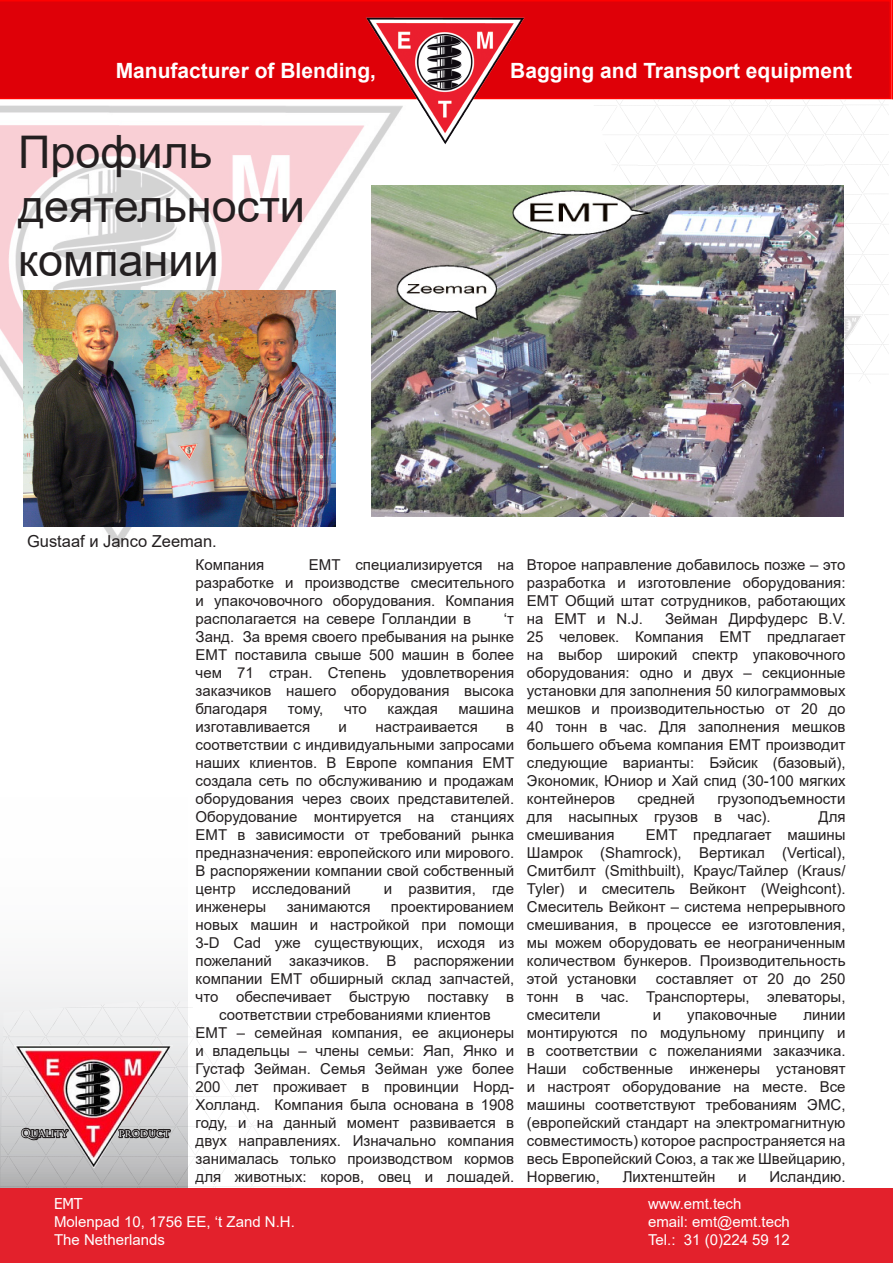
<style>
.page{position:relative;width:893px;height:1263px;background:#fff}
.page>*{position:absolute;margin:0;border:0;box-sizing:border-box;transform-origin:0 0}
.t1{font:45px/54px "Arial";color:#231f20}
.t2{font:700 21px "Arial";color:#fff}
.t3{font:16.5px "Arial";color:#231f20}
.Hoofdtekst_Arial_12{font:15px/18px "Arial";color:#231f20;text-align:justify}
.t4{font:15px "Arial";color:#fff}
.t5{font:15px "Tahoma";color:#fff}
.t6{font:10.5px "Trajan Pro";color:#fff}
</style>
<div class="page">
<div style="left:0;top:0;width:891px;height:99px;background:#df0008"></div>
<img style="left:594px;top:100px;width:295px;height:282px">
<img style="left:0;top:1001px;width:293px;height:187px">
<img style="left:360px;top:13px;width:171px;height:132px">
<img style="left:0;top:106px;width:410px;height:443px">
<div style="left:0;top:1188px;width:893px;height:75px;background:#e3212c"></div>
<svg style="left:891px;top:0;width:2px;height:99px"></svg>
<img style="left:371px;top:185px;width:473px;height:332px">
<img style="left:14px;top:1046px;width:158px;height:123px">
<svg style="left:20px;top:1118px;width:50px;height:30px"></svg>
<svg style="left:117px;top:1127px;width:55px;height:25px"></svg>
<img style="left:24px;top:291px;width:311px;height:236px">
<p class="t2" style="left:116px;top:56px;width:262px">Manufacturer of Blending,</p>
<p class="t2" style="left:510px;top:56px;width:343px">Bagging and Transport equipment</p>
<p class="t1" style="left:18px;top:125px;width:289px">Профиль деятельности компании</p>
<p class="t3" style="left:27px;top:530px;width:191px">Gustaaf и Janco Zeeman.</p>
<p class="t6" style="left:21px;top:1126px;width:48px">QUALITY</p>
<p class="t6" style="left:119px;top:1126px;width:53px">PRODUCT</p>
<p class="Hoofdtekst_Arial_12" style="left:196px;top:556px;width:320px;text-indent:113px">ЕМТ специализируется на разработке и производстве смесительного и упакочовочного оборудования. Компания располагается на севере Голландии в</p>
<p class="Hoofdtekst_Arial_12" style="left:196px;top:556px;width:70px">Компания</p>
<p class="Hoofdtekst_Arial_12" style="left:196px;top:610px;width:320px;text-indent:308px">‘т Занд. За время своего пребывания на рынке ЕМТ поставила свыше 500 машин в более чем 71 стран. Степень удовлетворения заказчиков нашего оборудования высока благодаря</p>
<p class="Hoofdtekst_Arial_12" style="left:288px;top:700px;width:37px">тому,</p>
<p class="Hoofdtekst_Arial_12" style="left:344px;top:700px;width:24px">что</p>
<p class="Hoofdtekst_Arial_12" style="left:387px;top:700px;width:52px">каждая</p>
<p class="Hoofdtekst_Arial_12" style="left:458px;top:700px;width:57px">машина</p>
<p class="Hoofdtekst_Arial_12" style="left:196px;top:718px;width:116px">изготавливается</p>
<p class="Hoofdtekst_Arial_12" style="left:339px;top:718px;width:10px">и</p>
<p class="Hoofdtekst_Arial_12" style="left:375px;top:718px;width:104px">настраивается</p>
<p class="Hoofdtekst_Arial_12" style="left:196px;top:718px;width:320px;text-indent:311px">в соответствии с индивидуальными запросами наших клиентов. В Европе компания ЕМТ создала сеть по обслуживанию и продажам оборудования через своих представителей.<br>Оборудование монтируется на станциях ЕМТ в зависимости от требований рынка предназначения: европейского или мирового.<br>В распоряжении компании свой собственный центр исследований</p>
<p class="Hoofdtekst_Arial_12" style="left:384px;top:880px;width:132px">и развития, где</p>
<p class="Hoofdtekst_Arial_12" style="left:196px;top:898px;width:72px">инженеры</p>
<p class="Hoofdtekst_Arial_12" style="left:287px;top:898px;width:85px">занимаются</p>
<p class="Hoofdtekst_Arial_12" style="left:391px;top:898px;width:125px">проектированием</p>
<p class="Hoofdtekst_Arial_12" style="left:196px;top:916px;width:320px">новых машин и настройкой при помощи</p>
<p class="Hoofdtekst_Arial_12" style="left:196px;top:934px;width:320px">3-D Cad уже существующих, исходя из</p>
<p class="Hoofdtekst_Arial_12" style="left:196px;top:952px;width:320px">пожеланий заказчиков. В распоряжении</p>
<p class="Hoofdtekst_Arial_12" style="left:196px;top:970px;width:320px">компании ЕМТ обширный склад запчастей,</p>
<p class="Hoofdtekst_Arial_12" style="left:196px;top:988px;width:320px">что обеспечивает быструю поставку в</p>
<p class="Hoofdtekst_Arial_12" style="left:219px;top:1006px;width:273px">соответствии стребованиями клиентов</p>
<p class="Hoofdtekst_Arial_12" style="left:196px;top:1024px;width:320px">ЕМТ – семейная компания, ее акционеры и владельцы – члены семьи: Яап, Янко и Густаф Зейман. Семья Зейман уже более 200 лет проживает в провинции Норд-Холланд. Компания была основана в 1908 году, и на данный момент развивается в двух направлениях. Изначально компания занималась только производством кормов для животных: коров, овец и лошадей.</p>
<p class="Hoofdtekst_Arial_12" style="left:527px;top:556px;width:320px">Второе направление добавилось позже – это разработка и изготовление оборудования:<br>ЕМТ Общий штат сотрудников, работающих на ЕМТ и N.J.</p>
<p class="Hoofdtekst_Arial_12" style="left:527px;top:610px;width:320px;text-indent:138px">Зейман Дирфудерс B.V.<br>25 человек. Компания ЕМТ предлагает на выбор широкий спектр упаковочного оборудования: одно и двух – секционные установки для заполнения 50 килограммовых мешков и производительностью от 20 до 40 тонн в час. Для заполнения мешков большего объема компания ЕМТ производит следующие варианты: Бэйсик (базовый), Экономик, Юниор и Хай спид (30-100 мягких контейнеров</p>
<p class="Hoofdtekst_Arial_12" style="left:637px;top:790px;width:59px">средней</p>
<p class="Hoofdtekst_Arial_12" style="left:527px;top:790px;width:320px;text-indent:190px">грузоподъемности для насыпных грузов в час).</p>
<p class="Hoofdtekst_Arial_12" style="left:818px;top:808px;width:29px">Для</p>
<p class="Hoofdtekst_Arial_12" style="left:527px;top:826px;width:320px;text-indent:119px">ЕМТ предлагает машины Шамрок (Shamrock), Вертикал (Vertical), Смитбилт (Smithbuilt), Краус/Тайлер (Kraus/ Tyler) и смеситель Вейконт (Weighcont).<br>Смеситель Вейконт – система непрерывного смешивания, в процессе ее изготовления, мы можем оборудовать ее неограниченным количеством бункеров. Производительность этой установки</p>
<p class="Hoofdtekst_Arial_12" style="left:527px;top:826px;width:89px">смешивания</p>
<p class="Hoofdtekst_Arial_12" style="left:527px;top:970px;width:320px;text-indent:129px">составляет от 20 до 250 тонн в час. Транспортеры, элеваторы, смесители</p>
<p class="Hoofdtekst_Arial_12" style="left:653px;top:1006px;width:10px">и</p>
<p class="Hoofdtekst_Arial_12" style="left:687px;top:1006px;width:92px">упаковочные</p>
<p class="Hoofdtekst_Arial_12" style="left:527px;top:1006px;width:320px;text-indent:276px">линии монтируются по модульному принципу и в соответствии с пожеланиями заказчика.<br>Наши собственные инженеры установят и настроят оборудование на месте. Все машины соответствуют требованиям ЭМС, (европейский стандарт на электромагнитную совместимость) которое распространяется на весь Европейский Союз, а так же Швейцарию, Норвегию,</p>
<p class="Hoofdtekst_Arial_12" style="left:623px;top:1168px;width:94px">Лихтенштейн</p>
<p class="Hoofdtekst_Arial_12" style="left:738px;top:1168px;width:10px">и</p>
<p class="Hoofdtekst_Arial_12" style="left:769px;top:1168px;width:78px">Исландию.</p>
<p class="t5" style="left:54px;top:1194px;width:30px">EMT</p>
<p class="t4" style="left:648px;top:1194px;width:95px">www.emt.tech</p>
<p class="t4" style="left:54px;top:1212px;width:242px">Molenpad 10, 1756 EE, ‘t Zand N.H.</p>
<p class="t4" style="left:648px;top:1212px;width:143px">email: emt@emt.tech</p>
<p class="t4" style="left:54px;top:1230px;width:112px">The Netherlands</p>
<p class="t4" style="left:648px;top:1230px;width:143px">Tel.: 31 (0)224 59 12</p>
</div>
